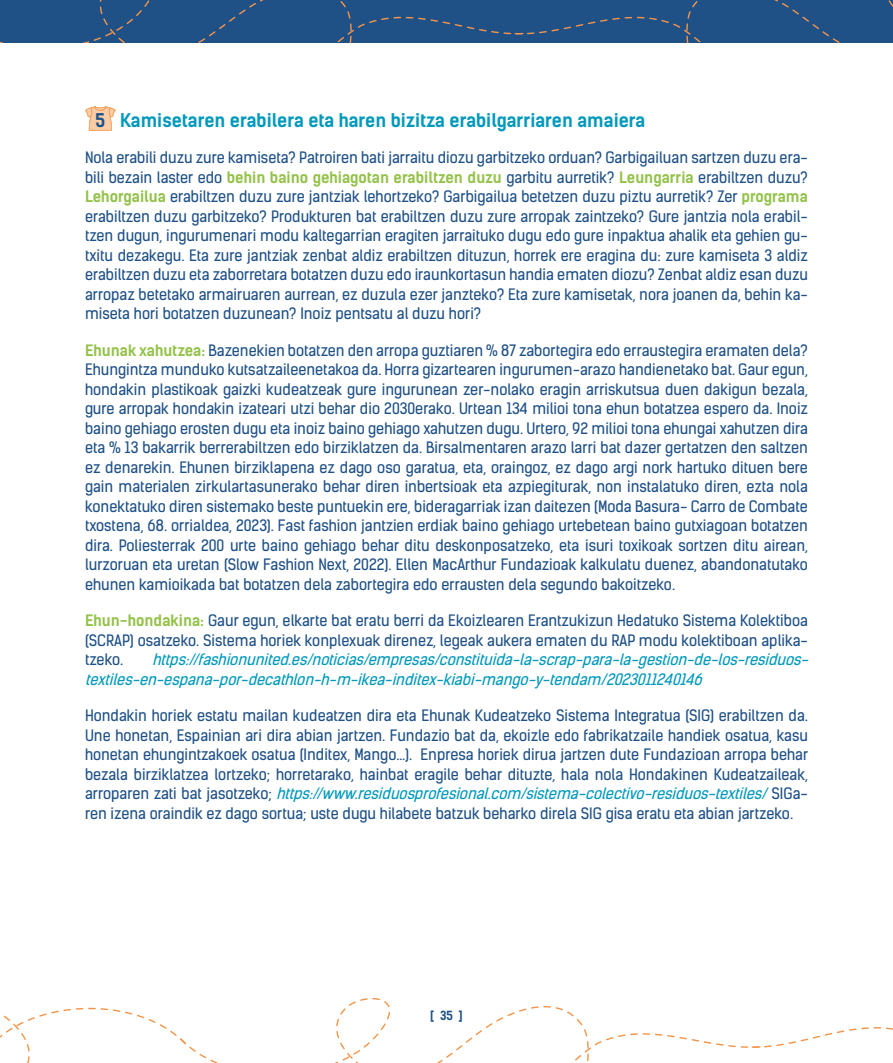
<style>
.page{position:relative;width:893px;height:1063px;background:#fff}
.page>*{position:absolute;margin:0;border:0;box-sizing:border-box;transform-origin:0 0}
.t1{font:700 18px "Kelson Sans";color:#0099bc}
.t2{font:15px/19.5px "Kelson Sans";color:#1f5187;text-align:justify}
.t3{font:italic 15px/19.5px "Kelson Sans";color:#0099bc}
.t4{font:700 12px "Kelson Sans";color:#1f5187}
.s1{color:#1f5187}
.s2{font-weight:700;color:#94c24a}
.s3{font-family:"Minion Pro"}
.s4{font-family:"Minion Pro";font-weight:700;color:#94c24a}
.s5{font-style:italic;color:#0099bc}
.s6{font-family:"Minion Pro";font-style:italic;color:#0099bc}
</style>
<div class="page">
<div style="left:0;top:0;width:893px;height:43px;background:#1f5187"></div>
<svg style="left:0;top:998px;width:893px;height:65px"></svg>
<svg style="left:85px;top:106px;width:31px;height:25px"></svg>
<p class="t1" style="left:95px;top:109px;width:551px"><span class="s1">5</span> Kamisetaren erabilera eta haren bizitza erabilgarriaren amaiera</p>
<p class="t2" style="left:85px;top:148px;width:724px">Nola erabili duzu zure kamiseta? Patroiren bati jarraitu diozu garbitzeko orduan? Garbigailuan sartzen duzu era&shy;bili bezain laster edo <span class="s2">behin baino gehiagotan erabiltzen duzu</span> garbitu aurretik? <span class="s2">Leungarria</span> erabiltzen duzu?<br><span class="s2">Lehorgailua</span> erabiltzen duzu zure jantziak lehortzeko? Garbigailua betetzen duzu piztu aurretik? Zer <span class="s2">programa </span>erabiltzen duzu garbitzeko? Produkturen bat erabiltzen duzu zure arropak zaintzeko? Gure jantzia nola erabil&shy;tzen dugun, ingurumenari modu kaltegarrian eragiten jarraituko dugu edo gure inpaktua ahalik eta gehien gu&shy;txitu dezakegu. Eta zure jantziak zenbat aldiz erabiltzen dituzun, horrek ere eragina du<span class="s3">:</span> zure kamiseta 3 aldiz erabiltzen duzu eta zaborretara botatzen duzu edo iraunkortasun handia ematen diozu? Zenbat aldiz esan duzu arropaz betetako armairuaren aurrean, ez duzula ezer janzteko? Eta zure kamisetak, nora joanen da, behin ka&shy;miseta hori botatzen duzunean? Inoiz pentsatu al duzu hori?</p>
<p class="t2" style="left:85px;top:340px;width:724px"><span class="s2">Ehunak xahutzea</span><span class="s4">:</span> Bazenekien botatzen den arropa guztiaren % 87 zabortegira edo erraustegira eramaten dela?<br>Ehungintza munduko kutsatzaileenetakoa da. Horra gizartearen ingurumen-arazo handienetako bat. Gaur egun, hondakin plastikoak gaizki kudeatzeak gure ingurunean zer-nolako eragin arriskutsua duen dakigun bezala, gure arropak hondakin izateari utzi behar dio 2030erako. Urtean 134 milioi tona ehun botatzea espero da. Inoiz baino gehiago erosten dugu eta inoiz baino gehiago xahutzen dugu. Urtero, 92 milioi tona ehungai xahutzen dira eta % 13 bakarrik berrerabiltzen edo birziklatzen da. Birsalmentaren arazo larri bat dazer gertatzen den saltzen ez denarekin. Ehunen birziklapena ez dago oso garatua, eta, oraingoz, ez dago argi nork hartuko dituen bere gain materialen zirkulartasunerako behar diren inbertsioak eta azpiegiturak, non instalatuko diren, ezta nola konektatuko diren sistemako beste puntuekin ere, bideragarriak izan daitezen (Moda Basura- Carro de Combate txostena, 68. orrialdea, 2023). Fast fashion jantzien erdiak baino gehiago urtebetean baino gutxiagoan botatzen dira. Poliesterrak 200 urte baino gehiago behar ditu deskonposatzeko, eta isuri toxikoak sortzen ditu airean, lurzoruan eta uretan (Slow Fashion Next, 2022). Ellen MacArthur Fundazioak kalkulatu duenez, abandonatutako ehunen kamioikada bat botatzen dela zabortegira edo errausten dela segundo bakoitzeko.</p>
<p class="t2" style="left:85px;top:611px;width:724px"><span class="s2">Ehun-hondakina</span><span class="s4">:</span> Gaur egun, elkarte bat eratu berri da Ekoizlearen Erantzukizun Hedatuko Sistema Kolektiboa (SCRAP) osatzeko. Sistema horiek konplexuak direnez, legeak aukera ematen du RAP modu kolektiboan aplika&shy;tzeko.</p>
<p class="t3" style="left:85px;top:650px;width:729px;text-indent:68px">https<span class="s3">:</span>//fashionunited.es/noticias/empresas/constituida-la-scrap-para-la-gestion-de-los-residuos&shy;textiles-en-espana-por-decathlon-h-m-ikea-inditex-kiabi-mango-y-tendam/2023011240146</p>
<p class="t2" style="left:85px;top:706px;width:725px">Hondakin horiek estatu mailan kudeatzen dira eta Ehunak Kudeatzeko Sistema Integratua (SIG) erabiltzen da.<br>Une honetan, Espainian ari dira abian jartzen. Fundazio bat da, ekoizle edo fabrikatzaile handiek osatua, kasu honetan ehungintzakoek osatua (Inditex, Mango…). Enpresa horiek dirua jartzen dute Fundazioan arropa behar bezala birziklatzea lortzeko; horretarako, hainbat eragile behar dituzte, hala nola Hondakinen Kudeatzaileak, a r r o p a r e n z a t i b a t j a s o t z e k o ; <span class="s5">https</span><span class="s6">:</span><span class="s5">//www.residuosprofesional.com/sistema-colectivo-residuos-textiles/</span>S I G a - ren izena oraindik ez dago sortua; uste dugu hilabete batzuk beharko direla SIG gisa eratu eta abian jartzeko.</p>
<p class="t4" style="left:430px;top:1008px;width:6px">[</p>
<p class="t4" style="left:458px;top:1008px;width:6px">]</p>
<p class="t4" style="left:440px;top:1008px;width:14px">35</p>
</div>
